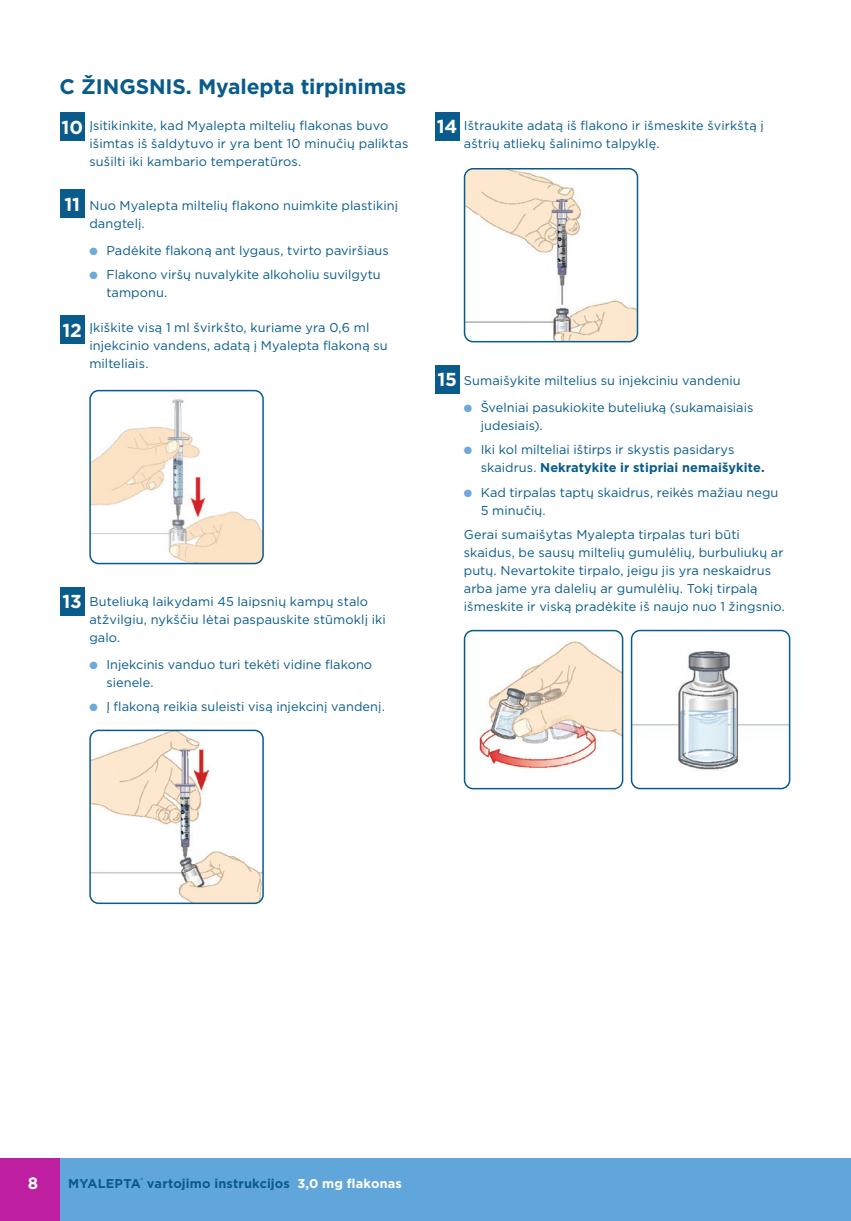
<style>
.page{position:relative;width:851px;height:1221px;background:#fff}
.page>*{position:absolute;margin:0;border:0;box-sizing:border-box;transform-origin:0 0}
.Subhead{font:700 21px "Gotham";letter-spacing:-.005em;color:#085b8b}
.t1{font:700 18.75px "Gotham";letter-spacing:-.01em;color:#fff}
.t2{font:700 16.5px "Gotham";color:#fff}
.t3{font:12.75px/18px "Gotham";letter-spacing:.005em;color:#085b8b}
.t4{font:700 12.75px "Gotham";letter-spacing:.01em;color:#085b8b}
.s1{color:#6fa9db}
.s2{font-weight:700}
.s3{color:#fff}
</style>
<div class="page">
<div style="left:0;top:1158px;width:850px;height:62px;background:#61a6da"></div>
<div style="left:0;top:1158px;width:60px;height:62px;background:#be1fa1"></div>
<img style="left:466px;top:169px;width:171px;height:172px">
<div style="left:463px;top:168px;width:175px;height:174px;border:2px solid #085b8b;border-radius:9px"></div>
<div style="left:60px;top:112px;width:25px;height:29px;background:#085b8b"></div>
<div style="left:435px;top:112px;width:24px;height:29px;background:#085b8b"></div>
<div style="left:435px;top:365px;width:24px;height:28px;background:#085b8b"></div>
<div style="left:60px;top:189px;width:25px;height:29px;background:#085b8b"></div>
<div style="left:60px;top:315px;width:25px;height:29px;background:#085b8b"></div>
<div style="left:60px;top:587px;width:25px;height:29px;background:#085b8b"></div>
<img style="left:90px;top:390px;width:173px;height:173px">
<div style="left:89px;top:390px;width:175px;height:174px;border:2px solid #085b8b;border-radius:9px"></div>
<img style="left:92px;top:732px;width:171px;height:171px">
<div style="left:89px;top:729px;width:175px;height:175px;border:2px solid #085b8b;border-radius:9px"></div>
<img style="left:466px;top:630px;width:156px;height:158px">
<div style="left:463px;top:630px;width:160px;height:159px;border:2px solid #085b8b;border-radius:9px"></div>
<img style="left:633px;top:632px;width:156px;height:156px">
<div style="left:630px;top:629px;width:160px;height:160px;border:2px solid #085b8b;border-radius:9px"></div>
<p class="Subhead" style="left:60px;top:73px;width:348px">C ŽINGSNIS. Myalepta tirpinimas</p>
<p class="t1" style="left:61px;top:116px;width:23px">10</p>
<p class="t1" style="left:437px;top:116px;width:22px">14</p>
<p class="t3" style="left:89px;top:117px;width:320px">Įsitikinkite, kad Myalepta miltelių flakonas buvo išimtas iš šaldytuvo ir yra bent 10 minučių paliktas sušilti iki kambario temperatūros.</p>
<p class="t3" style="left:463px;top:117px;width:301px">Ištraukite adatą iš flakono ir išmeskite švirkštą į aštrių atliekų šalinimo talpyklę.</p>
<p class="t1" style="left:64px;top:193px;width:17px">11</p>
<p class="t1" style="left:62px;top:319px;width:21px">12</p>
<p class="t3" style="left:89px;top:196px;width:310px">Nuo Myalepta miltelių flakono nuimkite plastikinį dangtelį.</p>
<p class="t3" style="left:89px;top:241px;width:301px"><span class="s1">●</span> Padėkite flakoną ant lygaus, tvirto paviršiaus</p>
<p class="t3" style="left:106px;top:265px;width:276px;text-indent:-17px"><span class="s1">●</span> Flakono viršų nuvalykite alkoholiu suvilgytu tamponu.</p>
<p class="t3" style="left:89px;top:319px;width:300px">Įkiškite visą 1 ml švirkšto, kuriame yra 0,6 ml injekcinio vandens, adatą į Myalepta flakoną su milteliais.</p>
<p class="t1" style="left:63px;top:591px;width:21px">13</p>
<p class="t3" style="left:89px;top:592px;width:298px">Buteliuką laikydami 45 laipsnių kampų stalo atžvilgiu, nykščiu lėtai paspauskite stūmoklį iki galo.</p>
<p class="t3" style="left:106px;top:654px;width:267px;text-indent:-17px"><span class="s1">●</span> Injekcinis vanduo turi tekėti vidine flakono sienele.</p>
<p class="t3" style="left:89px;top:697px;width:297px"><span class="s1">●</span> Į flakoną reikia suleisti visą injekcinį vandenį.</p>
<p class="t1" style="left:437px;top:368px;width:21px">15</p>
<p class="t3" style="left:463px;top:371px;width:278px">Sumaišykite miltelius su injekciniu vandeniu</p>
<p class="t3" style="left:480px;top:398px;width:274px;text-indent:-17px"><span class="s1">●</span> Švelniai pasukiokite buteliuką (sukamaisiais judesiais).</p>
<p class="t3" style="left:480px;top:440px;width:285px;text-indent:-17px"><span class="s1">●</span> Iki kol milteliai ištirps ir skystis pasidarys skaidrus. <span class="s2">Nekratykite ir stipriai nemaišykite.</span></p>
<p class="t3" style="left:480px;top:483px;width:299px;text-indent:-17px"><span class="s1">●</span> Kad tirpalas taptų skaidrus, reikės mažiau negu<br>5 minučių.</p>
<p class="t3" style="left:463px;top:525px;width:322px">Gerai sumaišytas Myalepta tirpalas turi būti skaidus, be sausų miltelių gumulėlių, burbuliukų ar putų. Nevartokite tirpalo, jeigu jis yra neskaidrus arba jame yra dalelių ar gumulėlių. Tokį tirpalą išmeskite ir viską pradėkite iš naujo nuo 1 žingsnio.</p>
<p class="t2" style="left:28px;top:1172px;width:12px">8</p>
<p class="t4" style="left:68px;top:1174px;width:335px">MYALEPTA<sup>®</sup> vartojimo instrukcijos <span class="s3">3,0 mg flakonas</span></p>
</div>
